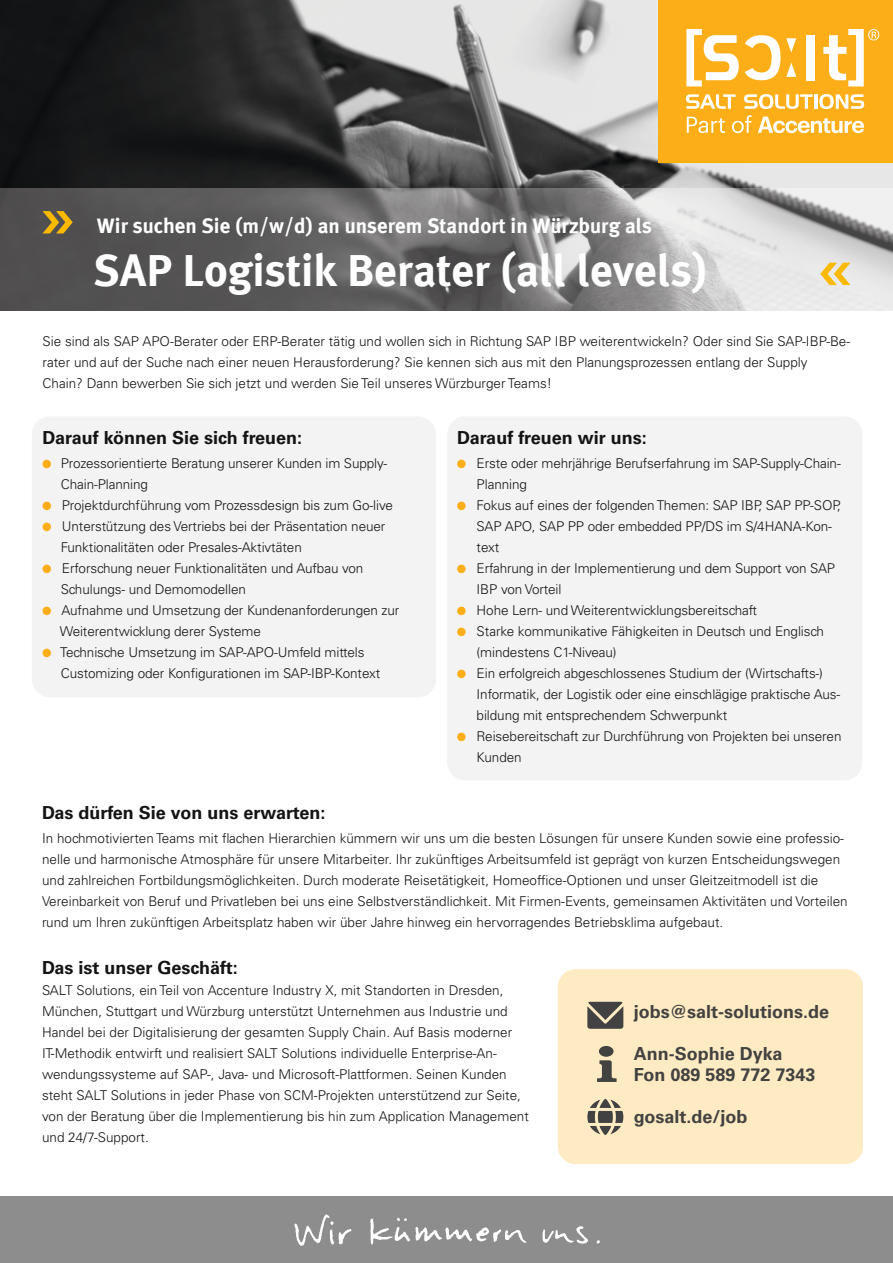
<style>
.page{position:relative;width:893px;height:1263px;background:#fff}
.page>*{position:absolute;margin:0;border:0;box-sizing:border-box;transform-origin:0 0}
.t1{font:700 45px "Meta Plus";color:#fefefe}
.t2{font:700 21px "Meta Plus";color:#fefefe}
.t3{font:700 18px "Univers LT Std";color:#131413}
.t4{font:700 18px/21px "Univers LT Std";color:#424241}
.t5{font:300 13.5px/21px "Univers LT Std";color:#131413}
</style>
<div class="page">
<div style="left:0;top:1197px;width:893px;height:66px;background:#8e8d8d"></div>
<svg style="left:294px;top:1214px;width:57px;height:32px"></svg>
<svg style="left:542px;top:1226px;width:46px;height:18px"></svg>
<svg style="left:596px;top:1240px;width:4px;height:4px"></svg>
<svg style="left:370px;top:1218px;width:156px;height:26px"></svg>
<div style="left:558px;top:969px;width:305px;height:195px;background:#ffebc3"></div>
<div style="left:447px;top:416px;width:415px;height:364px;background:#f4f3f3;border-radius:18px"></div>
<div style="left:32px;top:416px;width:404px;height:281px;background:#f4f3f3;border-radius:18px"></div>
<img style="left:0;top:0;width:893px;height:310px">
<svg style="left:43px;top:211px;width:30px;height:22px"></svg>
<svg style="left:820px;top:263px;width:30px;height:22px"></svg>
<div style="left:457px;top:460px;width:9px;height:8px;background:#fbae18;border-radius:50%"></div>
<div style="left:457px;top:502px;width:9px;height:8px;background:#fbae18;border-radius:50%"></div>
<div style="left:457px;top:565px;width:9px;height:8px;background:#fbae18;border-radius:50%"></div>
<div style="left:457px;top:607px;width:9px;height:8px;background:#fbae18;border-radius:50%"></div>
<div style="left:457px;top:628px;width:9px;height:8px;background:#fbae18;border-radius:50%"></div>
<div style="left:457px;top:670px;width:9px;height:8px;background:#fbae18;border-radius:50%"></div>
<div style="left:457px;top:733px;width:9px;height:8px;background:#fbae18;border-radius:50%"></div>
<div style="left:658px;top:0;width:235px;height:162px;background:#fbae18"></div>
<svg style="left:786px;top:63px;width:10px;height:14px"></svg>
<svg style="left:786px;top:38px;width:10px;height:15px"></svg>
<div style="left:806px;top:35px;width:9px;height:45px;background:#fff"></div>
<svg style="left:686px;top:29px;width:53px;height:57px"></svg>
<svg style="left:745px;top:35px;width:35px;height:45px"></svg>
<svg style="left:823px;top:29px;width:56px;height:57px"></svg>
<svg style="left:686px;top:94px;width:50px;height:15px"></svg>
<svg style="left:744px;top:94px;width:69px;height:15px"></svg>
<hr style="left:814px;top:94px;width:3px;height:15px;background:#fff">
<svg style="left:819px;top:94px;width:45px;height:15px"></svg>
<svg style="left:687px;top:117px;width:38px;height:16px"></svg>
<svg style="left:732px;top:115px;width:20px;height:18px"></svg>
<svg style="left:758px;top:117px;width:106px;height:16px"></svg>
<div style="left:43px;top:502px;width:8px;height:8px;background:#fbae18;border-radius:50%"></div>
<div style="left:43px;top:523px;width:8px;height:8px;background:#fbae18;border-radius:50%"></div>
<div style="left:43px;top:565px;width:8px;height:8px;background:#fbae18;border-radius:50%"></div>
<div style="left:43px;top:607px;width:8px;height:8px;background:#fbae18;border-radius:50%"></div>
<div style="left:43px;top:649px;width:8px;height:8px;background:#fbae18;border-radius:50%"></div>
<div style="left:43px;top:460px;width:8px;height:8px;background:#fbae18;border-radius:50%"></div>
<svg style="left:597px;top:1046px;width:20px;height:36px"></svg>
<svg style="left:587px;top:1002px;width:36px;height:27px"></svg>
<svg style="left:587px;top:1099px;width:36px;height:36px"></svg>
<h2 class="t2" style="left:97px;top:214px;width:557px">Wir suchen Sie (m/w/d) an unserem Standort in Würzburg als</h2>
<h1 class="t1" style="left:94px;top:245px;width:615px">SAP Logistik Berater (all levels)</h1>
<p class="t5" style="left:43px;top:331px;width:809px">Sie sind als SAP APO-Berater oder ERP-Berater tätig und wollen sich in Richtung SAP IBP weiterentwickeln? Oder sind Sie SAP-IBP-Be&shy;rater und auf der Suche nach einer neuen Herausforderung? Sie kennen sich aus mit den Planungsprozessen entlang der Supply<br>Chain? Dann bewerben Sie sich jetzt und werden Sie Teil unseres Würzburger Teams!</p>
<h3 class="t3" style="left:43px;top:427px;width:261px">Darauf können Sie sich freuen:</h3>
<p class="t5" style="left:60px;top:453px;width:341px">Prozessorientierte Beratung unserer Kunden im Supply-Chain-Planning<br>Projektdurchführung vom Prozessdesign bis zum Go-live Unterstützung des Vertriebs bei der Präsentation neuer Funktionalitäten oder Presales-Aktivtäten<br>Erforschung neuer Funktionalitäten und Aufbau von Schulungs- und Demomodellen<br>Aufnahme und Umsetzung der Kundenanforderungen zur Weiterentwicklung derer Systeme<br>Technische Umsetzung im SAP-APO-Umfeld mittels Customizing oder Konfigurationen im SAP-IBP-Kontext</p>
<h3 class="t3" style="left:457px;top:427px;width:191px">Darauf freuen wir uns:</h3>
<p class="t5" style="left:476px;top:453px;width:366px">Erste oder mehrjährige Berufserfahrung im SAP-Supply-Chain-Planning<br>Fokus auf eines der folgenden Themen: SAP IBP, SAP PP-SOP, SAP APO, SAP PP oder embedded PP/DS im S/4HANA-Kon&shy;text<br>Erfahrung in der Implementierung und dem Support von SAP IBP von Vorteil<br>Hohe Lern- und Weiterentwicklungsbereitschaft<br>Starke kommunikative Fähigkeiten in Deutsch und Englisch (mindestens C1-Niveau)<br>Ein erfolgreich abgeschlossenes Studium der (Wirtschafts-)<br>Informatik, der Logistik oder eine einschlägige praktische Aus&shy;bildung mit entsprechendem Schwerpunkt<br>Reisebereitschaft zur Durchführung von Projekten bei unseren Kunden</p>
<h3 class="t3" style="left:42px;top:802px;width:285px">Das dürfen Sie von uns erwarten:</h3>
<p class="t5" style="left:42px;top:828px;width:807px">In hochmotivierten Teams mit flachen Hierarchien kümmern wir uns um die besten Lösungen für unsere Kunden sowie eine professio&shy;nelle und harmonische Atmosphäre für unsere Mitarbeiter. Ihr zukünftiges Arbeitsumfeld ist geprägt von kurzen Entscheidungswegen und zahlreichen Fortbildungsmöglichkeiten. Durch moderate Reisetätigkeit, Homeoffice-Optionen und unser Gleitzeitmodell ist die Vereinbarkeit von Beruf und Privatleben bei uns eine Selbstverständlichkeit. Mit Firmen-Events, gemeinsamen Aktivitäten und Vorteilen rund um Ihren zukünftigen Arbeitsplatz haben wir über Jahre hinweg ein hervorragendes Betriebsklima aufgebaut.</p>
<h3 class="t3" style="left:42px;top:957px;width:197px">Das ist unser Geschäft:</h3>
<p class="t5" style="left:42px;top:979px;width:488px">SALT Solutions, ein Teil von Accenture Industry X, mit Standorten in Dresden, München, Stuttgart und Würzburg unterstützt Unternehmen aus Industrie und Handel bei der Digitalisierung der gesamten Supply Chain. Auf Basis moderner IT-Methodik entwirft und realisiert SALT Solutions individuelle Enterprise-An&shy;wendungssysteme auf SAP-, Java- und Microsoft-Plattformen. Seinen Kunden steht SALT Solutions in jeder Phase von SCM-Projekten unterstützend zur Seite, von der Beratung über die Implementierung bis hin zum Application Management und 24/7-Support.</p>
<h3 class="t4" style="left:634px;top:1001px;width:197px">jobs@salt-solutions.de</h3>
<h3 class="t4" style="left:634px;top:1043px;width:183px">Ann-Sophie Dyka<br>Fon 089 589 772 7343</h3>
<h3 class="t4" style="left:634px;top:1106px;width:115px">gosalt.de/job</h3>
</div>
